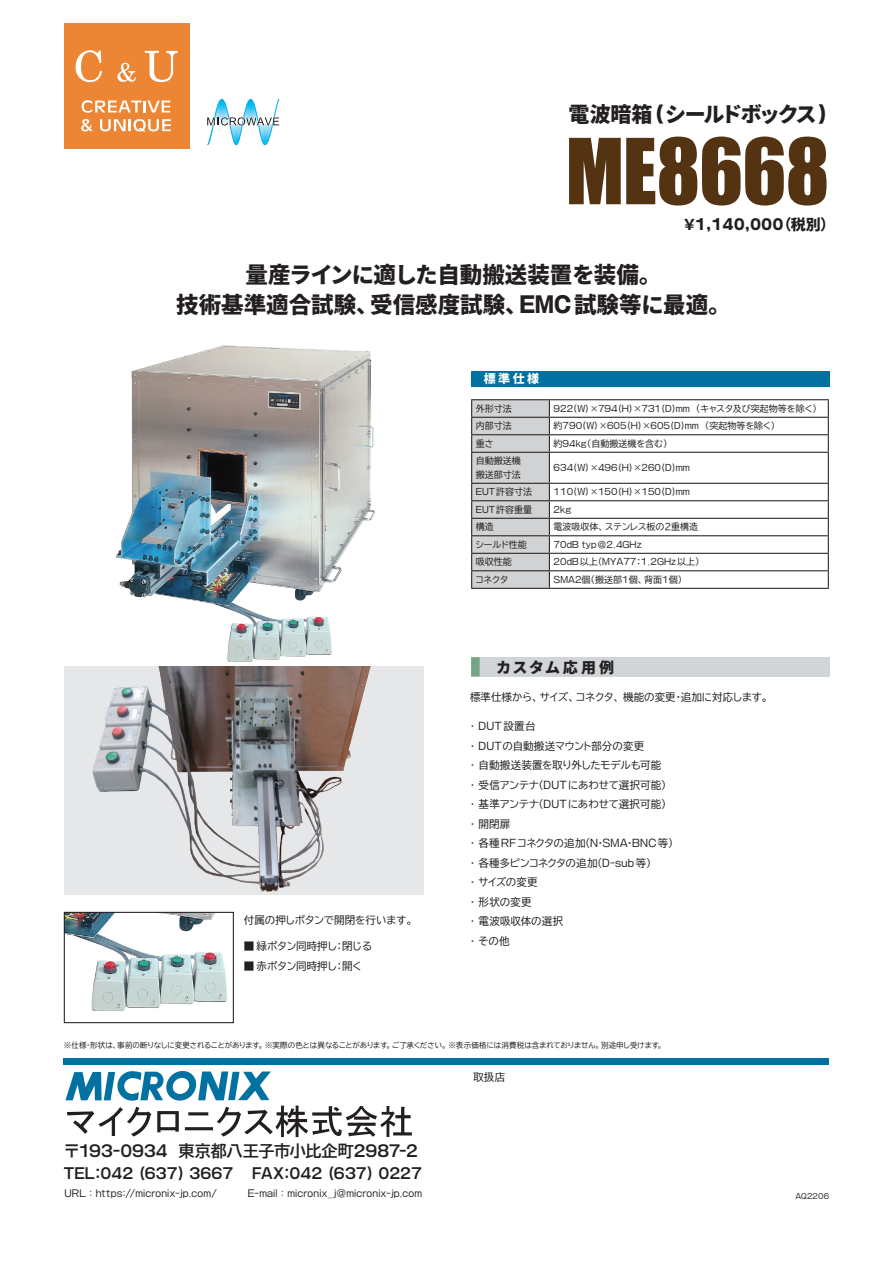
<style>
.page{position:relative;width:893px;height:1263px;background:#fff}
.page>*{position:absolute;margin:0;border:0;box-sizing:border-box;transform-origin:0 0}
.t1{font:84px "Impact";letter-spacing:-.01em;color:#543313}
.t2{font:22.5px/30px "Gen Ei Gothic P H";color:#231f20;text-align:center}
.t3{font:21px "Gen Ei Gothic P H";letter-spacing:-.02em;color:#231f20}
.t4{font:16.2px "BIZ UDP Gothic Bold";letter-spacing:-.02em;color:#231f20}
.t5{font:16.2px "VDL V7 Gothic Bold";color:#231f20}
.t6{font:15px "VDL V7 Gothic Bold";letter-spacing:-.005em;color:#231f20}
.t7{font:700 15px "VDL V7 Gothic Extra";color:#231f20}
.t8{font:15px "Gen Ei Gothic P H";letter-spacing:.18em;color:#231f20}
.t9{font:12px "Gen Ei Gothic P H";color:#fff}
.t10{font:10.5px "BIZ UDP Gothic";color:#231f20}
.t11{font:10.5px "VDL V7 Gothic Medium";color:#231f20}
.t12{font:9.75px "VDL V7 Gothic Medium";letter-spacing:.02em;color:#231f20}
.t13{font:9px "VDL V7 Gothic Medium";color:#231f20}
.t14{font:9px/17.5px "BIZ UDP Gothic";color:#231f20}
.t15{font:7.5px "BIZ UDP Gothic";color:#231f20}
.t16{font:7.5px "VDL V7 Gothic Medium";letter-spacing:.01em;color:#231f20}
.s1{font-family:"VDL V7 Gothic Extra";font-weight:700}
.s2{font-family:"Gen Ei Gothic P H";font-weight:400}
.s3{font-family:"VDL V7 Gothic Medium"}
.s4{font-family:"BIZ UDP Gothic"}
.s5{font-family:"BIZ UDP Gothic Bold"}
.s6{font-family:"VDL V7 Gothic Bold"}
</style>
<div class="page">
<div style="left:64px;top:23px;width:126px;height:126px;background:#ed8634"></div>
<svg style="left:76px;top:50px;width:26px;height:32px"></svg>
<svg style="left:118px;top:63px;width:18px;height:19px"></svg>
<svg style="left:145px;top:51px;width:33px;height:31px"></svg>
<svg style="left:82px;top:100px;width:88px;height:13px"></svg>
<svg style="left:81px;top:119px;width:12px;height:12px"></svg>
<svg style="left:100px;top:119px;width:71px;height:12px"></svg>
<svg style="left:207px;top:99px;width:73px;height:46px"></svg>
<img style="left:115px;top:345px;width:261px;height:317px">
<svg style="left:550px;top:400px;width:278px;height:188px"></svg>
<hr style="left:471px;top:399px;width:78px;height:1px;background:#231f20">
<hr style="left:549px;top:399px;width:280px;height:1px;background:#231f20">
<hr style="left:549px;top:417px;width:280px;height:1px;background:#231f20">
<hr style="left:549px;top:434px;width:280px;height:1px;background:#231f20">
<hr style="left:549px;top:452px;width:280px;height:1px;background:#231f20">
<hr style="left:549px;top:483px;width:280px;height:1px;background:#231f20">
<hr style="left:549px;top:500px;width:280px;height:1px;background:#231f20">
<hr style="left:549px;top:518px;width:280px;height:1px;background:#231f20">
<hr style="left:549px;top:535px;width:280px;height:1px;background:#231f20">
<hr style="left:549px;top:553px;width:280px;height:1px;background:#231f20">
<hr style="left:549px;top:570px;width:280px;height:1px;background:#231f20">
<hr style="left:471px;top:588px;width:78px;height:1px;background:#231f20">
<hr style="left:549px;top:588px;width:280px;height:1px;background:#231f20">
<svg style="left:828px;top:400px;width:1px;height:52px"></svg>
<hr style="left:828px;top:453px;width:1px;height:30px;background:#231f20">
<svg style="left:828px;top:484px;width:1px;height:104px"></svg>
<svg style="left:471px;top:400px;width:79px;height:188px;background:#c3c3c5"></svg>
<div style="left:471px;top:371px;width:358px;height:15px;background:#0071a1"></div>
<div style="left:471px;top:657px;width:358px;height:19px;background:#d1d5d8"></div>
<div style="left:471px;top:657px;width:9px;height:19px;background:#75a486"></div>
<img style="left:66px;top:914px;width:161px;height:97px">
<div style="left:64px;top:912px;width:170px;height:111px;border:1px solid #231f20"></div>
<div style="left:64px;top:1058px;width:765px;height:6px;background:#0071a1"></div>
<svg style="left:65px;top:1071px;width:347px;height:66px"></svg>
<div style="left:64px;top:666px;width:359px;height:229px;background:#e6e7e9"></div>
<img style="left:92px;top:666px;width:279px;height:226px">
<h3 class="t3" style="left:569px;top:98px;width:261px">電波暗箱<span class="s1">(</span>シールドボックス<span class="s1">(</span></h3>
<h1 class="t1" style="left:566px;top:106px;width:265px">ME8668</h1>
<h3 class="t7" style="left:684px;top:214px;width:146px"><span class="s2">￥</span>1,140,000<span class="s2">（税別(</span></h3>
<h2 class="t2" style="left:176px;top:260px;width:545px">量産ラインに適した自動搬送装置を装備。<br>技術基準適合試験、受信感度試験、<span class="s1">EMC</span>試験等に最適。</h2>
<p class="t10" style="left:244px;top:915px;width:170px">付属の押しボタンで開閉を行います。</p>
<p class="t10" style="left:244px;top:940px;width:130px"><span class="s3">■</span> 緑ボタン同時押し：閉じる</p>
<p class="t10" style="left:244px;top:961px;width:119px"><span class="s3">■</span> 赤ボタン同時押し：開く</p>
<p class="t9" style="left:484px;top:370px;width:57px">標準仕様</p>
<p class="t14" style="left:476px;top:400px;width:37px">外形寸法</p>
<p class="t13" style="left:554px;top:402px;width:265px">922 W( )<span class="s4">×</span>794 H( )<span class="s4">×</span>731 D( )mm<span class="s4">　（キャスタ及び突起物等を除く(</span></p>
<p class="t14" style="left:476px;top:417px;width:37px">内部寸法</p>
<p class="t13" style="left:554px;top:420px;width:223px"><span class="s4">約</span>790 W( )<span class="s4">×</span>605 H( )<span class="s4">×</span>605 D( )mm<span class="s4">　（突起物等を除く(</span></p>
<p class="t14" style="left:476px;top:435px;width:46px">重さ<br>自動搬送機</p>
<p class="t14" style="left:476px;top:466px;width:46px">搬送部寸法</p>
<p class="t14" style="left:554px;top:435px;width:115px">約<span class="s3">94kg</span>（自動搬送機を含む(</p>
<p class="t13" style="left:554px;top:462px;width:138px">634 W( )<span class="s4">×</span>496 H( )<span class="s4">×</span>260 D( )mm</p>
<p class="t14" style="left:476px;top:483px;width:58px"><span class="s3">EUT</span>許容寸法</p>
<p class="t13" style="left:554px;top:486px;width:138px">110 W( )<span class="s4">×</span>150 H( )<span class="s4">×</span>150 D( )mm</p>
<p class="t14" style="left:476px;top:501px;width:58px"><span class="s3">EUT</span>許容重量</p>
<p class="t13" style="left:554px;top:503px;width:19px">2kg</p>
<p class="t14" style="left:476px;top:518px;width:19px">構造</p>
<p class="t14" style="left:554px;top:518px;width:146px">電波吸収体、ステンレス板の２重構造</p>
<p class="t14" style="left:476px;top:536px;width:53px">シールド性能</p>
<p class="t13" style="left:554px;top:538px;width:90px">70dB typ<span class="s4">＠</span>2.4GHz</p>
<p class="t14" style="left:476px;top:553px;width:37px">吸収性能</p>
<p class="t13" style="left:554px;top:556px;width:148px">20dB<span class="s4">以上（</span>MYA77<span class="s4">：</span>1.2GHz<span class="s4">以上(</span></p>
<p class="t14" style="left:476px;top:571px;width:34px">コネクタ</p>
<p class="t14" style="left:554px;top:571px;width:130px"><span class="s3">SMA2</span>個（搬送部<span class="s3">1</span>個、背面<span class="s3">1</span>個(</p>
<h3 class="t8" style="left:497px;top:656px;width:119px">カスタム応用例</h3>
<p class="t10" style="left:470px;top:691px;width:300px">標準仕様から、サイズ、コネクタ、機能の変更・追加に対応します。</p>
<p class="t11" style="left:470px;top:719px;width:67px">• DUT<span class="s4">設置台</span></p>
<p class="t10" style="left:470px;top:740px;width:176px"><span class="s3">• DUT</span>の自動搬送マウント部分の変更</p>
<p class="t10" style="left:470px;top:760px;width:193px"><span class="s3">•</span> 自動搬送装置を取り外したモデルも可能</p>
<p class="t10" style="left:470px;top:779px;width:198px"><span class="s3">•</span> 受信アンテナ（<span class="s3">DUT</span>にあわせて選択可能(</p>
<p class="t10" style="left:470px;top:799px;width:198px"><span class="s3">•</span> 基準アンテナ（<span class="s3">DUT</span>にあわせて選択可能(</p>
<p class="t10" style="left:470px;top:818px;width:42px"><span class="s3">•</span> 開閉扉</p>
<p class="t10" style="left:470px;top:838px;width:205px"><span class="s3">•</span> 各種<span class="s3">RF</span>コネクタの追加 <span class="s3">N</span>（ ・<span class="s3">SMA</span>・<span class="s3">BNC</span>等(</p>
<p class="t10" style="left:470px;top:857px;width:183px"><span class="s3">•</span> 各種多ピンコネクタの追加 <span class="s3">D</span>（ <span class="s3">-sub</span>等(</p>
<p class="t10" style="left:470px;top:877px;width:69px"><span class="s3">•</span> サイズの変更</p>
<p class="t10" style="left:470px;top:896px;width:63px"><span class="s3">•</span> 形状の変更</p>
<p class="t10" style="left:470px;top:916px;width:95px"><span class="s3">•</span> 電波吸収体の選択</p>
<p class="t10" style="left:470px;top:935px;width:41px"><span class="s3">•</span> その他</p>
<p class="t15" style="left:64px;top:1042px;width:600px">※仕様・形状は、事前の断りなしに変更されることがあります。 ※実際の色とは異なることがあります。ご了承ください。 ※表示価格には消費税は含まれておりません。別途申し受けます。</p>
<h3 class="t5" style="left:64px;top:1140px;width:105px"><span class="s5">〒</span>193-0934</h3>
<h3 class="t4" style="left:179px;top:1143px;width:241px">東京都八王子市小比企町<span class="s6">2987-2</span></h3>
<h3 class="t6" style="left:64px;top:1163px;width:171px">TEL<span class="s5">：</span>042 (637) 3667</h3>
<p class="t12" style="left:64px;top:1187px;width:154px">URL : https://micronix-jp.com/</p>
<h3 class="t6" style="left:252px;top:1163px;width:171px">FAX<span class="s5">：</span>042 )637( 0227</h3>
<p class="t12" style="left:248px;top:1187px;width:176px">E-mail : micronix @j _ micronix-jp.com</p>
<p class="t10" style="left:473px;top:1071px;width:34px">取扱店</p>
<p class="t16" style="left:795px;top:1191px;width:35px">AQ2206</p>
</div>
